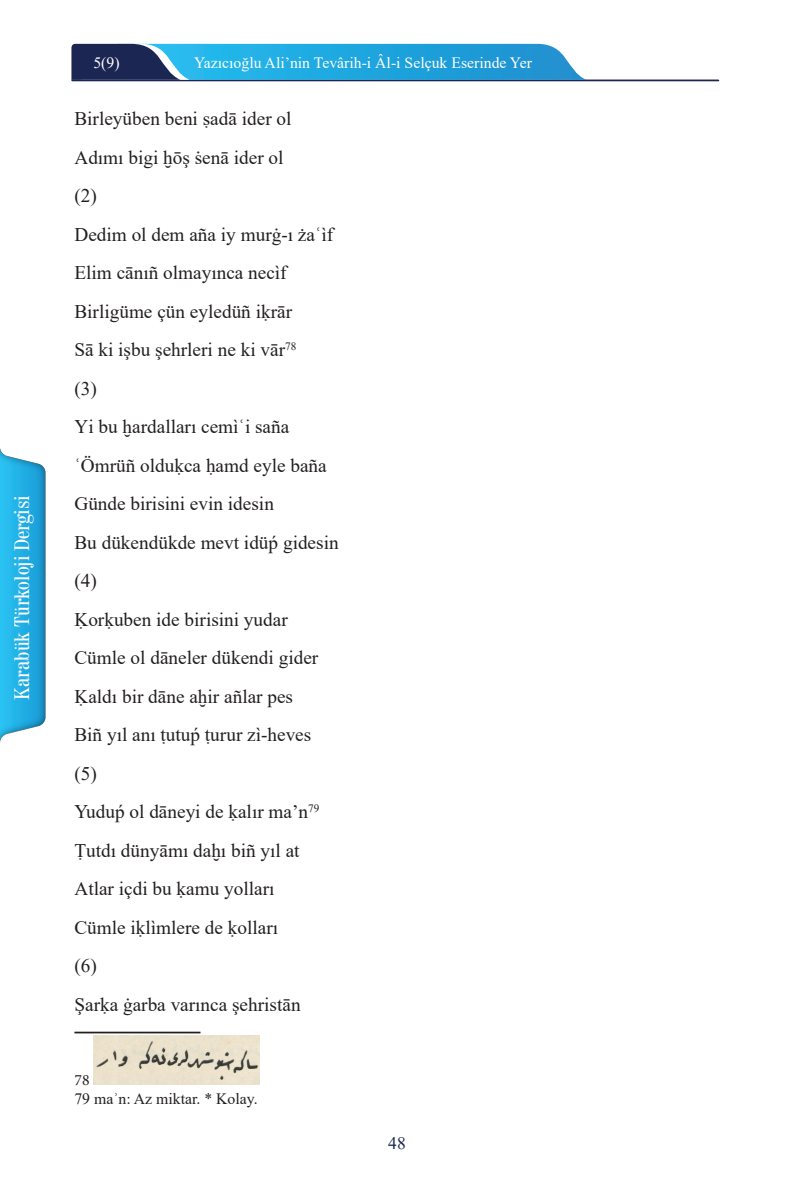
<style>
.page{position:relative;width:794px;height:1191px;background:#fff}
.page>*{position:absolute;margin:0;border:0;box-sizing:border-box;transform-origin:0 0}
.t1{font:condensed 21px "Century 725 BT";color:#fff}
.t2{font:19.25px "Times New Roman";color:#231f20}
.t3{font:17.5px "Times New Roman";color:#1a2651}
.t4{font:15.75px "Times New Roman";color:#fff}
.t5{font:15.75px "Times New Roman";color:#231f20}
.t6{font:15.75px "Minion Pro";color:#231f20}
</style>
<div class="page">
<svg style="left:0;top:448px;width:46px;height:294px;background:#35b2e2"></svg>
<hr style="left:72px;top:80px;width:646px;height:1px;background:#1b2653">
<svg style="left:71px;top:44px;width:515px;height:36px;background:#2b94c7"></svg>
<hr style="left:74px;top:1031px;width:126px;height:2px;background:#231f20">
<img style="left:93px;top:1035px;width:166px;height:49px">
<p class="t1" style="left:9px;top:699px;width:206px;rotate:-90deg">Karabük Türkoloji Dergisi</p>
<p class="t4" style="left:93px;top:51px;width:28px">5(9)</p>
<p class="t4" style="left:194px;top:51px;width:339px">Yazıcıoğlu Ali’nin Tevârih-i Âl-i Selçuk Eserinde Yer</p>
<p class="t2" style="left:74px;top:105px;width:219px">Birleyüben beni ṣadā ider ol</p>
<p class="t2" style="left:74px;top:143px;width:211px">Adımı bigi ḫōş ṡenā ider ol</p>
<p class="t2" style="left:74px;top:182px;width:24px">(2)</p>
<p class="t2" style="left:74px;top:220px;width:260px">Dedim ol dem aña iy murġ-ı żaʿìf</p>
<p class="t2" style="left:74px;top:259px;width:214px">Elim cānıñ olmayınca necìf</p>
<p class="t2" style="left:74px;top:297px;width:219px">Birligüme çün eyledüñ iḳrār</p>
<p class="t2" style="left:74px;top:336px;width:223px">Sā ki işbu şehrleri ne ki vār<sup>78</sup></p>
<p class="t2" style="left:74px;top:374px;width:24px">(3)</p>
<p class="t2" style="left:74px;top:413px;width:216px">Yi bu ḫardalları cemìʿi saña</p>
<p class="t2" style="left:74px;top:451px;width:254px">ʿÖmrüñ olduḳca ḥamd eyle baña</p>
<p class="t2" style="left:74px;top:490px;width:201px">Günde birisini evin idesin</p>
<p class="t2" style="left:74px;top:528px;width:266px">Bu dükendükde mevt idüṕ gidesin</p>
<p class="t2" style="left:74px;top:567px;width:24px">(4)</p>
<p class="t2" style="left:74px;top:605px;width:215px">Ḳorḳuben ide birisini yudar</p>
<p class="t2" style="left:74px;top:644px;width:245px">Cümle ol dāneler dükendi gider</p>
<p class="t2" style="left:74px;top:682px;width:220px">Ḳaldı bir dāne aḫir añlar pes</p>
<p class="t2" style="left:74px;top:721px;width:238px">Biñ yıl anı ṭutuṕ ṭurur zì-heves</p>
<p class="t2" style="left:74px;top:759px;width:24px">(5)</p>
<p class="t2" style="left:74px;top:798px;width:246px">Yuduṕ ol dāneyi de ḳalır ma’n<sup>79</sup></p>
<p class="t2" style="left:74px;top:836px;width:227px">Ṭutdı dünyāmı daḫı biñ yıl at</p>
<p class="t2" style="left:74px;top:875px;width:201px">Atlar içdi bu ḳamu yolları</p>
<p class="t2" style="left:74px;top:913px;width:205px">Cümle iḳlìmlere de ḳolları</p>
<p class="t2" style="left:74px;top:952px;width:24px">(6)</p>
<p class="t2" style="left:74px;top:990px;width:228px">Şarḳa ġarba varınca şehristān</p>
<p class="t6" style="left:74px;top:1069px;width:17px">78</p>
<p class="t5" style="left:74px;top:1087px;width:185px">79 maʾn: Az miktar. * Kolay.</p>
<p class="t3" style="left:388px;top:1130px;width:19px">48</p>
</div>
